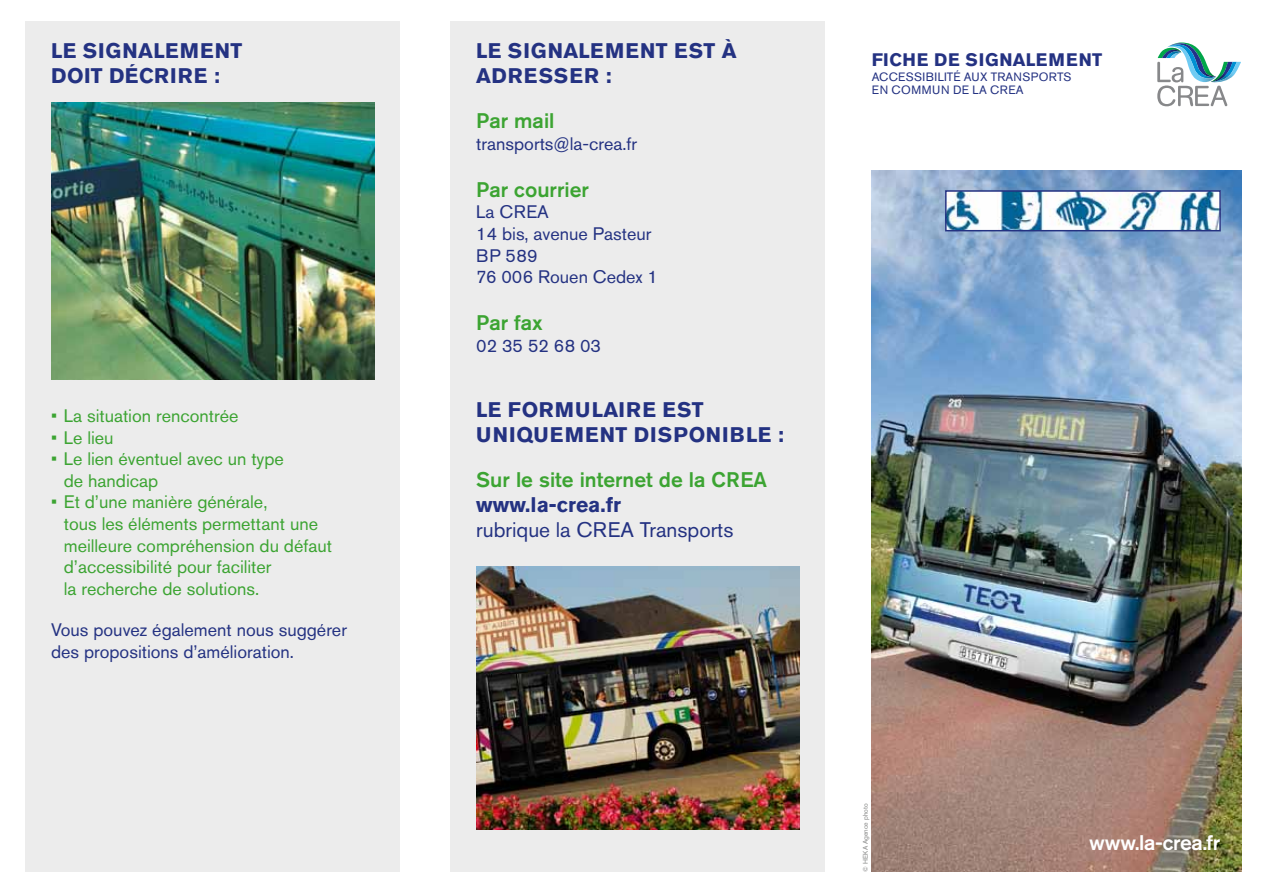
<style>
.page{position:relative;width:1263px;height:893px;background:#fff}
.page>*{position:absolute;margin:0;border:0;box-sizing:border-box;transform-origin:0 0}
.t1{font:700 21px/25.2px "Akzidenz Grotesk Std";letter-spacing:.055em;color:#243282}
.t2{font:500 21px "Akzidenz Grotesk Std";color:#3ca432}
.t3{font:700 21px/25.2px "Akzidenz Grotesk Std";letter-spacing:.035em;color:#243282}
.t4{font:21px "Akzidenz Grotesk Std";color:#243282}
.t5{font:500 21px "Akzidenz Grotesk Std";letter-spacing:-.02em;color:#fff}
.t6{font:18px/21.6px "Akzidenz Grotesk Std";color:#3ca432}
.t7{font:18px/21.6px "Akzidenz Grotesk Std";color:#243282}
.t8{font:700 18px "Akzidenz Grotesk Std";letter-spacing:.035em;color:#243282}
.t9{font:12px/13.5px "Akzidenz Grotesk Std";letter-spacing:.025em;color:#243282}
.t10{font:6.75px "Akzidenz Grotesk Std";color:#868786}
</style>
<div class="page">
<div style="left:451px;top:21px;width:374px;height:851px;background:#ececec"></div>
<svg style="left:1157px;top:42px;width:84px;height:64px"></svg>
<img style="left:872px;top:170px;width:370px;height:702px">
<div style="left:26px;top:21px;width:374px;height:851px;background:#ececec"></div>
<img style="left:51px;top:102px;width:323px;height:277px">
<img style="left:948px;top:193px;width:270px;height:35px">
<div style="left:945px;top:190px;width:276px;height:41px;border:2px solid #243282"></div>
<img style="left:476px;top:567px;width:323px;height:262px">
<p class="t3" style="left:51px;top:38px;width:193px">LE SIGNALEMENT<br>DOIT DÉCRIRE :</p>
<p class="t6" style="left:51px;top:405px;width:189px">• La situation rencontrée</p>
<p class="t6" style="left:51px;top:426px;width:64px">• Le lieu</p>
<p class="t6" style="left:64px;top:448px;width:222px;text-indent:-13px">• Le lien éventuel avec un type de handicap</p>
<p class="t6" style="left:64px;top:491px;width:270px;text-indent:-13px">• Et d’une manière générale,<br>tous les éléments permettant une meilleure compréhension du défaut d’accessibilité pour faciliter<br>la recherche de solutions.</p>
<p class="t7" style="left:51px;top:619px;width:297px">Vous pouvez également nous suggérer des propositions d’amélioration.</p>
<p class="t1" style="left:476px;top:38px;width:262px">LE SIGNALEMENT EST À<br>ADRESSER :</p>
<p class="t2" style="left:476px;top:108px;width:80px">Par mail</p>
<p class="t7" style="left:476px;top:133px;width:162px">transports@la-crea.fr</p>
<p class="t2" style="left:476px;top:177px;width:114px">Par courrier</p>
<p class="t7" style="left:476px;top:201px;width:183px">La CREA<br>14 bis, avenue Pasteur<br>BP 589<br>76 006 Rouen Cedex 1</p>
<p class="t2" style="left:476px;top:310px;width:68px">Par fax</p>
<p class="t7" style="left:476px;top:334px;width:126px">02 35 52 68 03</p>
<p class="t1" style="left:476px;top:397px;width:309px">LE FORMULAIRE EST<br>UNIQUEMENT DISPONIBLE :</p>
<p class="t2" style="left:476px;top:466px;width:292px">Sur le site internet de la CREA</p>
<p class="t1" style="left:476px;top:492px;width:146px">WWW.LA-CREA.FR</p>
<p class="t4" style="left:476px;top:517px;width:116px">rubrique la CREA</p>
<p class="t4" style="left:640px;top:517px;width:95px">Transports</p>
<p class="t8" style="left:872px;top:49px;width:232px">FICHE DE SIGNALEMENT</p>
<p class="t9" style="left:872px;top:70px;width:201px">accessibilité aux transports en commun de la CREA</p>
<p class="t10" style="left:861px;top:872px;width:70px;rotate:-90deg">© HEKA Agence photo</p>
<p class="t5" style="left:1089px;top:830px;width:132px">www.la-crea.fr</p>
</div>
